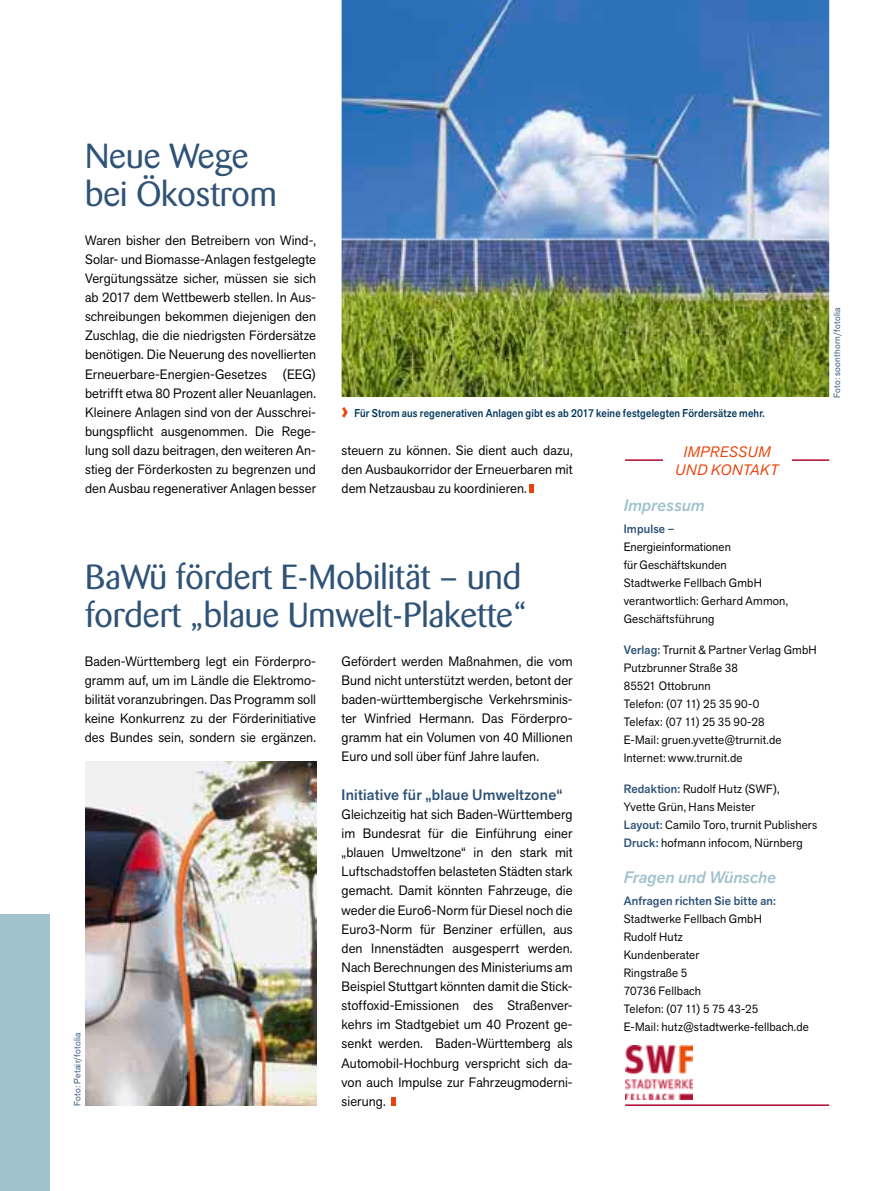
<style>
.page{position:relative;width:893px;height:1191px;background:#fff}
.page>*{position:absolute;margin:0;border:0;box-sizing:border-box;transform-origin:0 0}
.t1{font:34.5px/38.2px "Barmeno";color:#2f5377}
.t2{font:16.5px "Akzid Grtsk Next Med It";letter-spacing:.005em;color:#a0c2cd}
.t3{font:500 15px "Akzid Grtsk Next";letter-spacing:.015em;color:#2f5377}
.t4{font:italic 15px/18px "Akzid Grtsk Next";letter-spacing:.03em;color:#e7430b;text-align:center}
.t5{font:13.5px/19.2px "Akzid Grtsk Next";letter-spacing:.005em;color:#000;text-align:justify}
.t6{font:12px/18px "Akzid Grtsk Next";letter-spacing:.015em;color:#000}
.t7{font:500 12px "Akzid Grtsk Next";letter-spacing:.015em;color:#2f5377}
.t8{font:500 11.25px "Akzid Grtsk Next";letter-spacing:.015em;color:#00375b;scale:.9 1}
.t9{font:9px "Akzid Grtsk Next";letter-spacing:.03em;color:#2f5377}
.s1{font-weight:800;font-size:22.5px;color:#e7430b}
.s2{font-weight:500;color:#2f5377}
</style>
<div class="page">
<svg style="left:530px;top:484px;width:4px;height:9px"></svg>
<img style="left:342px;top:0;width:487px;height:397px">
<hr style="left:625px;top:1104px;width:204px;height:2px;background:#af0930">
<hr style="left:625px;top:459px;width:204px;height:2px;background:#af0930">
<div style="left:663px;top:446px;width:128px;height:29px;background:#fff"></div>
<svg style="left:391px;top:1097px;width:4px;height:9px"></svg>
<div style="left:0;top:914px;width:50px;height:277px;background:#a0c2cd"></div>
<img style="left:85px;top:761px;width:231px;height:345px">
<img style="left:625px;top:1045px;width:67px;height:54px">
<h1 class="t1" style="left:85px;top:137px;width:194px">Neue Wege bei Ökostrom</h1>
<p class="t5" style="left:85px;top:230px;width:233px">Waren bisher den Betreibern von Wind-, Solar- und Biomasse-Anlagen festgelegte Vergütungssätze sicher, müssen sie sich ab 2017 dem Wettbewerb stellen. In Aus&shy;schreibungen bekommen diejenigen den Zuschlag, die die niedrigsten Fördersätze benötigen. Die Neuerung des novellierten Erneuerbare-Energien-Gesetzes (EEG) betrifft etwa 80 Prozent aller Neuanlagen.<br>Kleinere Anlagen sind von der Ausschrei&shy;bungspflicht ausgenommen. Die Rege&shy;lung soll dazu beitragen, den weiteren An&shy;stieg der Förderkosten zu begrenzen und den Ausbau regenerativer Anlagen besser</p>
<p class="t8" style="left:342px;top:405px;width:472px"><span class="s1">›</span> Für Strom aus regenerativen Anlagen gibt es ab 2017 keine festgelegten Fördersätze mehr.</p>
<p class="t5" style="left:342px;top:440px;width:233px">steuern zu können. Sie dient auch dazu, den Ausbaukorridor der Erneuerbaren mit dem Netzausbau zu koordinieren.</p>
<p class="t4" style="left:676px;top:443px;width:105px">IMPRESSUM<br>UND KONTAKT</p>
<h1 class="t1" style="left:85px;top:558px;width:444px">BaWü fördert E-Mobilität – und fordert „blaue Umwelt-Plakette“</h1>
<p class="t5" style="left:85px;top:651px;width:233px">Baden-Württemberg legt ein Förderpro&shy;gramm auf, um im Ländle die Elektromo&shy;bilität voranzubringen. Das Programm soll keine Konkurrenz zu der Förderinitiative des Bundes sein, sondern sie ergänzen.</p>
<p class="t5" style="left:342px;top:651px;width:233px">Gefördert werden Maßnahmen, die vom Bund nicht unterstützt werden, betont der baden-württembergische Verkehrsminis&shy;ter Winfried Hermann. Das Förderpro&shy;gramm hat ein Volumen von 40 Millionen Euro und soll über fünf Jahre laufen.</p>
<p class="t3" style="left:342px;top:784px;width:222px">Initiative für „blaue Umweltzone“</p>
<p class="t5" style="left:342px;top:804px;width:233px">Gleichzeitig hat sich Baden-Württemberg im Bundesrat für die Einführung einer „blauen Umweltzone“ in den stark mit Luftschadstoffen belasteten Städten stark gemacht. Damit könnten Fahrzeuge, die weder die Euro6-Norm für Diesel noch die Euro3-Norm für Benziner erfüllen, aus den Innenstädten ausgesperrt werden.<br>Nach Berechnungen des Ministeriums am Beispiel Stuttgart könnten damit die Stick&shy;stoffoxid-Emissionen des Straßenver&shy;kehrs im Stadtgebiet um 40 Prozent ge&shy;senkt werden. Baden-Württemberg als Automobil-Hochburg verspricht sich da&shy;von auch Impulse zur Fahrzeugmoderni&shy;sierung.</p>
<p class="t9" style="left:71px;top:1106px;width:75px;rotate:-90deg">Foto: Petair/fotolia</p>
<p class="t2" style="left:624px;top:494px;width:82px">Impressum</p>
<p class="t7" style="left:624px;top:521px;width:52px">Impulse –</p>
<p class="t6" style="left:624px;top:538px;width:166px">Energieinformationen<br>für Geschäftskunden<br>Stadtwerke Fellbach GmbH verantwortlich: Gerhard Ammon,<br>Geschäftsführung</p>
<p class="t6" style="left:624px;top:641px;width:195px"><span class="s2">Verlag:</span> Trurnit &amp; Partner Verlag GmbH<br>Putzbrunner Straße 38<br>85521 Ottobrunn<br>Telefon: (07 11) 25 35 90-0<br>Telefax: (07 11) 25 35 90-28<br>E-Mail: gruen.yvette@trurnit.de<br>Internet: www.trurnit.de</p>
<p class="t6" style="left:624px;top:779px;width:195px"><span class="s2">Redaktion:</span> Rudolf Hutz (SWF),<br>Yvette Grün, Hans Meister<br><span class="s2">Layout:</span> Camilo Toro, trurnit Publishers <span class="s2">Druck:</span> hofmann infocom, Nürnberg</p>
<p class="t2" style="left:624px;top:866px;width:154px">Fragen und Wünsche</p>
<p class="t7" style="left:624px;top:893px;width:154px">Anfragen richten Sie bitte an:</p>
<p class="t6" style="left:624px;top:910px;width:187px">Stadtwerke Fellbach GmbH<br>Rudolf Hutz<br>Kundenberater<br>Ringstraße 5<br>70736 Fellbach<br>Telefon: (07 11) 5 75 43-25<br>E-Mail: hutz@stadtwerke-fellbach.de</p>
<p class="t9" style="left:831px;top:398px;width:92px;rotate:-90deg">Foto: soonthorn/fotolia</p>
</div>
